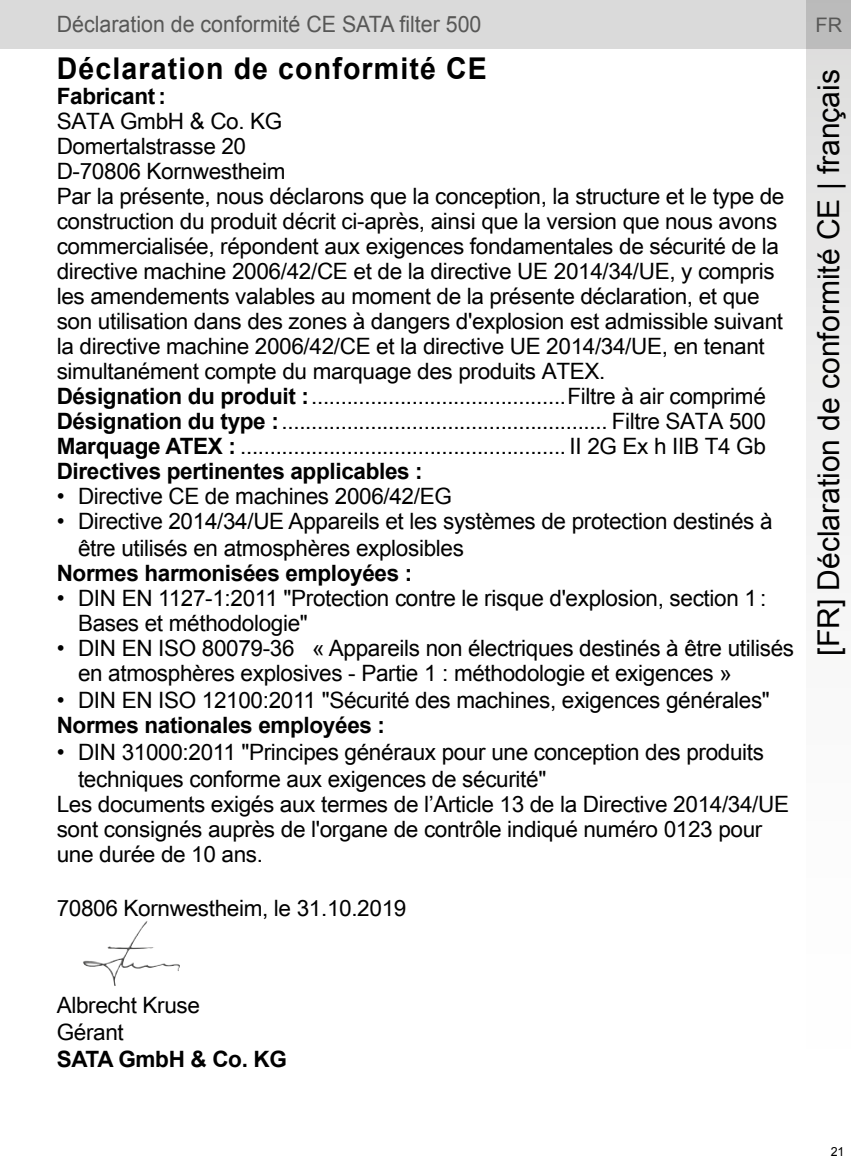
<style>
.page{position:relative;width:851px;height:1170px;background:#fff}
.page>*{position:absolute;margin:0;border:0;box-sizing:border-box;transform-origin:0 0}
.t1{font:30px "Arial";color:#000}
.t2{font:700 30px "Arial";letter-spacing:.04em;color:#000;scale:.95 1}
.t3{font:22.5px/25px "Arial Unicode MS";letter-spacing:-.015em;color:#000}
.t4{font:22.5px/27px "Arial";letter-spacing:-.015em;color:#000}
.t5{font:700 22.5px "Arial";letter-spacing:-.015em;color:#000}
.t6{font:22.5px "Arial";color:#575756;scale:.95 1}
.t7{font:20px "Arial";color:#575756}
.t8{font:12.5px "Arial";color:#000}
.s1{font-family:"Arial";font-weight:700}
</style>
<div class="page">
<div style="left:0;top:0;width:850px;height:49px;background:#dadada"></div>
<svg style="left:806px;top:0;width:44px;height:555px"></svg>
<img style="left:83px;top:921px;width:97px;height:65px">
<p class="t6" style="left:57px;top:10px;width:448px">Déclaration de conformité CE SATA filter 500</p>
<p class="t7" style="left:815px;top:11px;width:28px">FR</p>
<h1 class="t2" style="left:57px;top:48px;width:454px">Déclaration de conformité CE</h1>
<p class="t5" style="left:57px;top:81px;width:111px">Fabricant:</p>
<p class="t3" style="left:57px;top:108px;width:729px">SATA GmbH &amp; Co. KG<br>Domertalstrasse 20<br>D-70806 Kornwestheim<br>Par la présente, nous déclarons que la conception, la structure et le type de construction du produit décrit ci-après, ainsi que la version que nous avons commercialisée, répondent aux exigences fondamentales de sécurité de la directive machine 2006/42/CE et de la directive UE 2014/34/UE, y compris les amendements valables au moment de la présente déclaration, et que son utilisation dans des zones à dangers d'explosion est admissible suivant la directive machine 2006/42/CE et la directive UE 2014/34/UE, en tenant simultanément compte du marquage des produits ATEX.<br><span class="s1">Désignation du produit :</span>...........................................Filtre à air comprimé <span class="s1">Désignation du type :</span>....................................................... Filtre SATA 500<br><span class="s1">Marquage ATEX :</span> ....................................................... II 2G Ex h IIB T4 Gb</p>
<p class="t5" style="left:57px;top:456px;width:367px">Directives pertinentes applicables :</p>
<p class="t4" style="left:57px;top:482px;width:396px">• Directive CE de machines 2006/42/EG</p>
<p class="t4" style="left:78px;top:507px;width:696px;text-indent:-21px">• Directive 2014/34/UE Appareils et les systèmes de protection destinés à être utilisés en atmosphères explosibles</p>
<p class="t5" style="left:57px;top:558px;width:357px">Normes harmonisées employées :</p>
<p class="t4" style="left:78px;top:585px;width:689px;line-height:25px;text-indent:-21px">• DIN EN 1127-1:2011 "Protection contre le risque d'explosion, section 1 :<br>Bases et méthodologie"</p>
<p class="t4" style="left:78px;top:635px;width:717px;line-height:25px;text-indent:-21px">• DIN EN ISO 80079-36 « Appareils non électriques destinés à être utilisés en atmosphères explosives - Partie 1 : méthodologie et exigences »</p>
<p class="t4" style="left:57px;top:686px;width:714px">• DIN EN ISO 12100:2011 "Sécurité des machines, exigences générales"</p>
<p class="t5" style="left:57px;top:710px;width:330px">Normes nationales employées :</p>
<p class="t4" style="left:78px;top:738px;width:687px;text-indent:-21px">• DIN 31000:2011 "Principes généraux pour une conception des produits techniques conforme aux exigences de sécurité"</p>
<p class="t3" style="left:57px;top:791px;width:733px">Les documents exigés aux termes de l’Article 13 de la Directive 2014/34/UE sont consignés auprès de l'organe de contrôle indiqué numéro 0123 pour une durée de 10 ans.</p>
<p class="t3" style="left:57px;top:895px;width:351px">70806 Kornwestheim, le 31.10.2019</p>
<h1 class="t1" style="left:808px;top:655px;width:588px;rotate:-90deg">[FR] Déclaration de conformité CE | français</h1>
<p class="t3" style="left:57px;top:991px;width:145px;line-height:27px">Albrecht Kruse<br>Gérant</p>
<p class="t5" style="left:57px;top:1044px;width:232px">SATA GmbH &amp; Co. KG</p>
<p class="t8" style="left:830px;top:1143px;width:15px">21</p>
</div>
